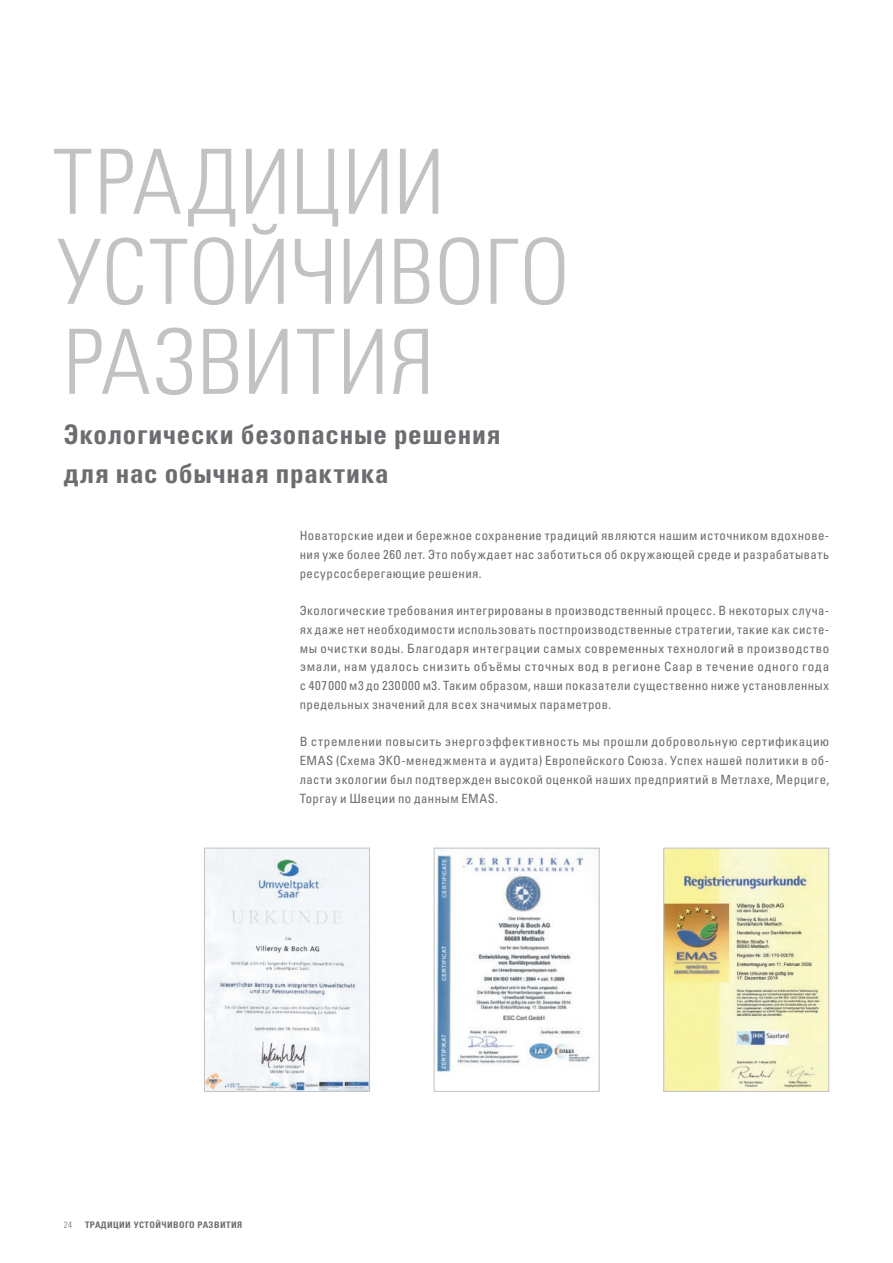
<style>
.page{position:relative;width:893px;height:1263px;background:#fff}
.page>*{position:absolute;margin:0;border:0;box-sizing:border-box;transform-origin:0 0}
.HL_24_16p_pt{font:90px/90px "Univers LTCYR 47 Light Cond";letter-spacing:.005em;color:#c1c2c4}
.HL_24_16p_pt-2{font:27px/39px "Univers LTCYR 67 Bold Cond";letter-spacing:.03em;color:#6c6d70}
.t1{font:condensed 12.75px/18.8px "Univers LTCYR 57";letter-spacing:.035em;color:#6c6d70;text-align:justify}
.Kollektion{font:9px "Univers LTCYR 67 Bold Cond";letter-spacing:.05em;color:#6c6d70}
.t2{font:9px "Univers LTCYR 47 Light Cond";color:#6c6d70}
</style>
<div class="page">
<img style="left:206px;top:850px;width:162px;height:240px">
<div style="left:204px;top:848px;width:166px;height:244px;border:1px solid #c1c2c4"></div>
<img style="left:436px;top:851px;width:154px;height:221px">
<div style="left:434px;top:848px;width:166px;height:244px;border:1px solid #c1c2c4"></div>
<img style="left:665px;top:850px;width:162px;height:240px">
<div style="left:663px;top:848px;width:166px;height:244px;border:1px solid #c1c2c4"></div>
<p class="HL_24_16p_pt" style="left:53px;top:132px;width:518px">ТРАДИЦИИ<br>УСТОЙЧИВОГО<br>РАЗВИТИЯ</p>
<p class="HL_24_16p_pt-2" style="left:64px;top:414px;width:438px">Экологически безопасные решения для нас обычная практика</p>
<p class="t1" style="left:300px;top:526px;width:531px">Новаторские идеи и бережное сохранение традиций являются нашим источником вдохнове&shy;ния уже более 260 лет. Это побуждает нас заботиться об окружающей среде и разрабатывать ресурсосберегающие решения.</p>
<p class="t1" style="left:300px;top:601px;width:531px">Экологические требования интегрированы в производственный процесс. В некоторых случа&shy;ях даже нет необходимости использовать постпроизводственные стратегии, такие как систе&shy;мы очистки воды. Благодаря интеграции самых современных технологий в производство эмали, нам удалось снизить объёмы сточных вод в регионе Саар в течение одного года с 407000 м3 до 230000 м3. Таким образом, наши показатели существенно ниже установленных предельных значений для всех значимых параметров.</p>
<p class="t1" style="left:300px;top:732px;width:531px">В стремлении повысить энергоэффективность мы прошли добровольную сертификацию EMAS (Схема ЭКО-менеджмента и аудита) Европейского Союза. Успех нашей политики в об&shy;ласти экологии был подтвержден высокой оценкой наших предприятий в Метлахе, Мерциге, Торгау и Швеции по данным EMAS.</p>
<p class="t2" style="left:64px;top:1218px;width:10px">24</p>
<p class="Kollektion" style="left:85px;top:1219px;width:159px">ТРАДИЦИИ УСТОЙЧИВОГО РАЗВИТИЯ</p>
</div>
